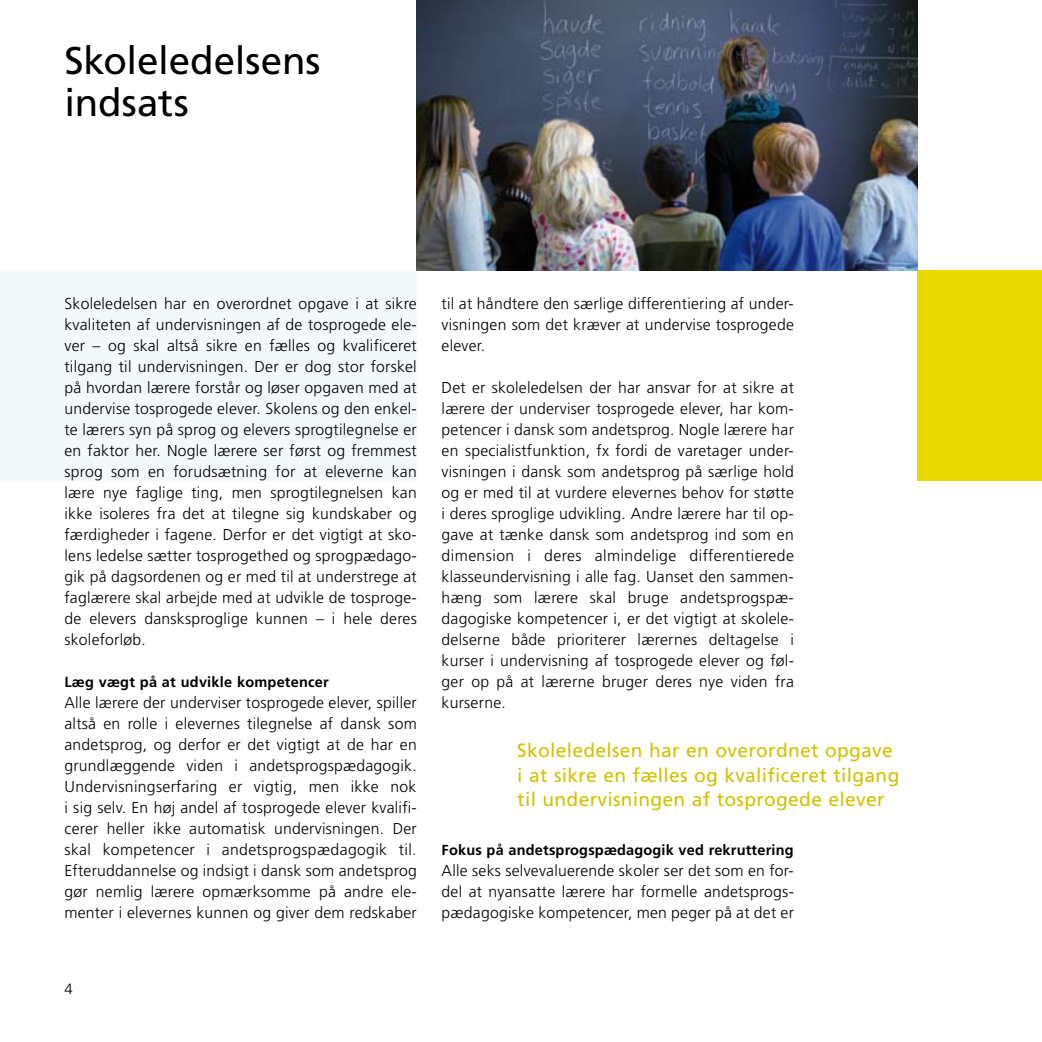
<style>
.page{position:relative;width:1042px;height:1042px;background:#fff}
.page>*{position:absolute;margin:0;border:0;box-sizing:border-box;transform-origin:0 0}
.t1{font:38.5px/42px "Frutiger";color:#000}
.t2{font:19.25px/24.5px "Frutiger";letter-spacing:.015em;color:#d1c200}
.t3{font:300 15.75px/21px "Frutiger";letter-spacing:.015em;color:#000;text-align:justify}
.t4{font:300 14.88px "Frutiger";color:#000}
.t5{font:700 14.53px "Frutiger";letter-spacing:.01em;color:#000}
</style>
<div class="page">
<div style="left:918px;top:270px;width:124px;height:211px;background:#e8d900"></div>
<div style="left:0;top:270px;width:417px;height:211px;background:#f3f8fa"></div>
<img style="left:417px;top:0;width:501px;height:270px">
<h1 class="t1" style="left:64px;top:39px;width:257px">Skoleledelsens indsats</h1>
<p class="t3" style="left:64px;top:293px;width:354px">Skoleledelsen har en overordnet opgave i at sikre kvaliteten af undervisningen af de tosprogede ele&shy;ver – og skal altså sikre en fælles og kvalificeret tilgang til undervisningen. Der er dog stor forskel på hvordan lærere forstår og løser opgaven med at undervise tosprogede elever. Skolens og den enkel&shy;te lærers syn på sprog og elevers sprogtilegnelse er en faktor her. Nogle lærere ser først og fremmest sprog som en forudsætning for at eleverne kan lære nye faglige ting, men sprogtilegnelsen kan ikke isoleres fra det at tilegne sig kundskaber og færdigheder i fagene. Derfor er det vigtigt at sko&shy;lens ledelse sætter tosprogethed og sprogpædago&shy;gik på dagsordenen og er med til at understrege at faglærere skal arbejde med at udvikle de tosproge&shy;de elevers dansksproglige kunnen – i hele deres skoleforløb.</p>
<p class="t5" style="left:64px;top:673px;width:266px">Læg vægt på at udvikle kompetencer</p>
<p class="t3" style="left:64px;top:692px;width:354px">Alle lærere der underviser tosprogede elever, spiller altså en rolle i elevernes tilegnelse af dansk som andetsprog, og derfor er det vigtigt at de har en grundlæggende viden i andetsprogspædagogik.<br>Undervisningserfaring er vigtig, men ikke nok i sig selv. En høj andel af tosprogede elever kvalifi&shy;cerer heller ikke automatisk undervisningen. Der skal kompetencer i andetsprogspædagogik til.<br>Efteruddannelse og indsigt i dansk som andetsprog gør nemlig lærere opmærksomme på andre ele&shy;menter i elevernes kunnen og giver dem redskaber</p>
<p class="t4" style="left:64px;top:980px;width:10px">4</p>
<p class="t3" style="left:441px;top:293px;width:354px">til at håndtere den særlige differentiering af under&shy;visningen som det kræver at undervise tosprogede elever.</p>
<p class="t3" style="left:441px;top:377px;width:354px">Det er skoleledelsen der har ansvar for at sikre at lærere der underviser tosprogede elever, har kom&shy;petencer i dansk som andetsprog. Nogle lærere har en specialistfunktion, fx fordi de varetager under&shy;visningen i dansk som andetsprog på særlige hold og er med til at vurdere elevernes behov for støtte i deres sproglige udvikling. Andre lærere har til op&shy;gave at tænke dansk som andetsprog ind som en dimension i deres almindelige differentierede klasseundervisning i alle fag. Uanset den sammen&shy;hæng som lærere skal bruge andetsprogspæ&shy;dagogiske kompetencer i, er det vigtigt at skolele&shy;delserne både prioriterer lærernes deltagelse i kurser i undervisning af tosprogede elever og føl&shy;ger op på at lærerne bruger deres nye viden fra kurserne.</p>
<p class="t2" style="left:517px;top:738px;width:384px">Skoleledelsen har en overordnet opgave i at sikre en fælles og kvalificeret tilgang til undervisningen af tosprogede elever</p>
<p class="t5" style="left:441px;top:841px;width:353px">Fokus på andetsprogspædagogik ved rekruttering</p>
<p class="t3" style="left:441px;top:860px;width:354px">Alle seks selvevaluerende skoler ser det som en for&shy;del at nyansatte lærere har formelle andetsprogs&shy;pædagogiske kompetencer, men peger på at det er</p>
</div>
